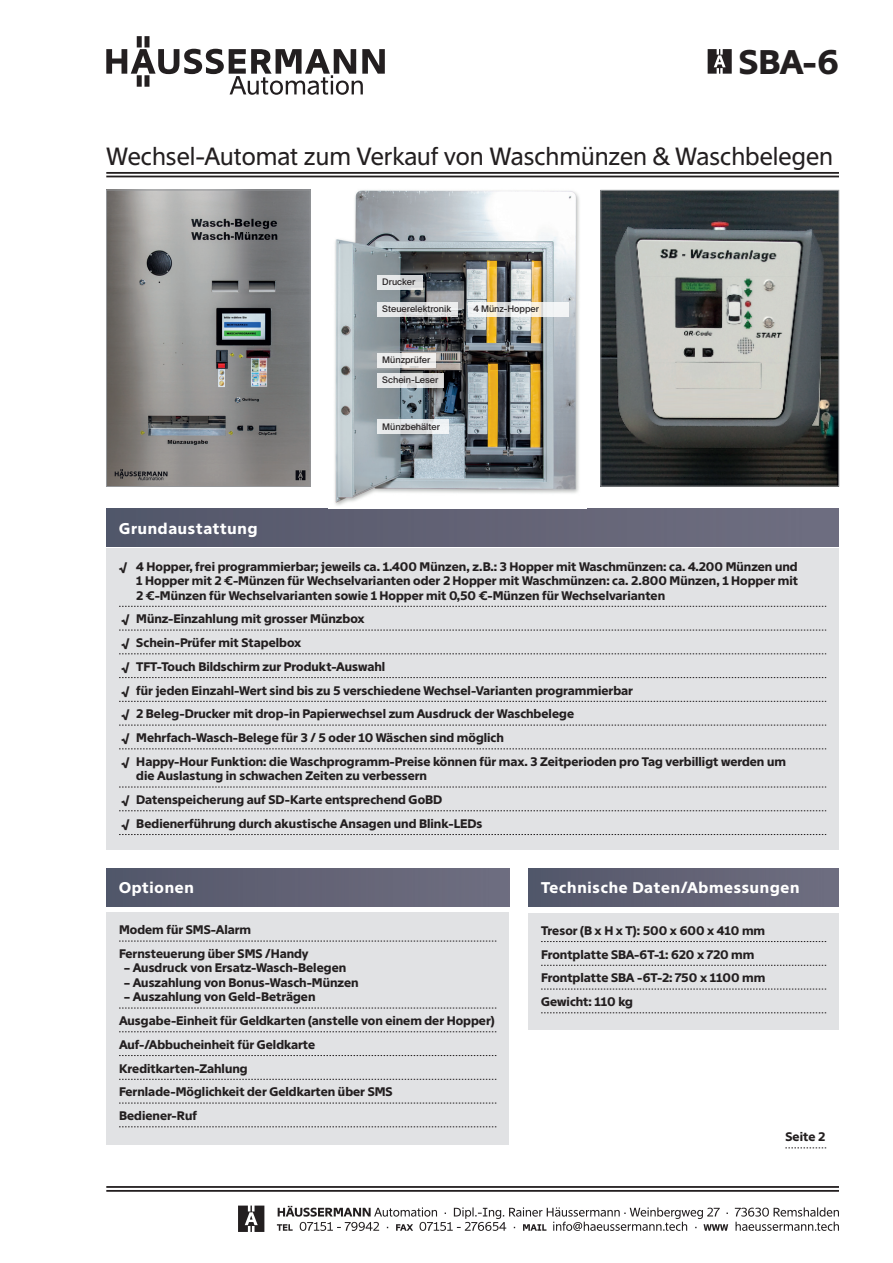
<style>
.page{position:relative;width:893px;height:1263px;background:#fff}
.page>*{position:absolute;margin:0;border:0;box-sizing:border-box;transform-origin:0 0}
.t1{font:700 33px "Suisse Sign";color:#231f20}
.t2{font:24px "Suisse Sign";color:#231f20}
.t3{font:700 15px "Suisse Sign";letter-spacing:.05em;color:#fff}
.t4{font:700 12px/23.7px "Suisse Sign";color:#231f20}
.t5{font:9px "Suisse Intl";color:#231f20}
</style>
<div class="page">
<svg style="left:277px;top:1206px;width:562px;height:25px"></svg>
<svg style="left:238px;top:1205px;width:26px;height:27px"></svg>
<svg style="left:106px;top:36px;width:279px;height:59px"></svg>
<hr style="left:106px;top:1190px;width:733px;height:2px;background:#231f20">
<hr style="left:106px;top:1186px;width:733px;height:2px;background:#231f20">
<hr style="left:106px;top:176px;width:733px;height:1px;background:#231f20">
<hr style="left:106px;top:172px;width:733px;height:2px;background:#231f20">
<svg style="left:708px;top:49px;width:24px;height:25px"></svg>
<div style="left:528px;top:912px;width:311px;height:117px;background:#e1e2e4"></div>
<svg style="left:541px;top:941px;width:285px;height:1px"></svg>
<svg style="left:541px;top:965px;width:285px;height:1px"></svg>
<svg style="left:541px;top:989px;width:285px;height:1px"></svg>
<svg style="left:541px;top:1012px;width:285px;height:1px"></svg>
<div style="left:528px;top:869px;width:311px;height:37px;background:linear-gradient(to right,#53566a,#706e81)"></div>
<div style="left:106px;top:548px;width:733px;height:302px;background:#e1e2e4"></div>
<svg style="left:119px;top:606px;width:707px;height:1px"></svg>
<svg style="left:119px;top:630px;width:707px;height:1px"></svg>
<svg style="left:119px;top:653px;width:707px;height:1px"></svg>
<svg style="left:119px;top:677px;width:707px;height:1px"></svg>
<svg style="left:119px;top:701px;width:707px;height:1px"></svg>
<svg style="left:119px;top:725px;width:707px;height:1px"></svg>
<svg style="left:119px;top:749px;width:707px;height:1px"></svg>
<svg style="left:119px;top:787px;width:707px;height:1px"></svg>
<svg style="left:119px;top:810px;width:707px;height:1px"></svg>
<svg style="left:119px;top:834px;width:707px;height:1px"></svg>
<div style="left:106px;top:509px;width:733px;height:37px;background:linear-gradient(to right,#53566a,#706e81)"></div>
<img style="left:108px;top:192px;width:200px;height:293px">
<div style="left:106px;top:190px;width:204px;height:297px;border:1px solid #939598"></div>
<img style="left:334px;top:190px;width:246px;height:316px">
<img style="left:603px;top:192px;width:234px;height:292px">
<div style="left:601px;top:190px;width:238px;height:296px;border:1px solid #939598"></div>
<svg style="left:377px;top:302px;width:81px;height:14px"></svg>
<svg style="left:377px;top:420px;width:71px;height:14px"></svg>
<svg style="left:377px;top:373px;width:66px;height:15px"></svg>
<svg style="left:377px;top:353px;width:59px;height:14px"></svg>
<svg style="left:468px;top:302px;width:101px;height:14px"></svg>
<svg style="left:377px;top:275px;width:45px;height:15px"></svg>
<div style="left:106px;top:869px;width:403px;height:37px;background:linear-gradient(to right,#53566a,#706e81)"></div>
<div style="left:106px;top:912px;width:403px;height:233px;background:#e1e2e4"></div>
<svg style="left:119px;top:941px;width:377px;height:1px"></svg>
<svg style="left:119px;top:1008px;width:377px;height:1px"></svg>
<svg style="left:119px;top:1031px;width:377px;height:1px"></svg>
<svg style="left:119px;top:1055px;width:377px;height:1px"></svg>
<svg style="left:119px;top:1079px;width:377px;height:1px"></svg>
<svg style="left:119px;top:1103px;width:377px;height:1px"></svg>
<svg style="left:119px;top:1126px;width:377px;height:1px"></svg>
<svg style="left:785px;top:1147px;width:41px;height:1px"></svg>
<h1 class="t1" style="left:739px;top:43px;width:102px">SBA-6</h1>
<h2 class="t2" style="left:106px;top:143px;width:728px">Wechsel-Automat zum Verkauf von Waschmünzen &amp; Waschbelegen</h2>
<p class="t3" style="left:119px;top:519px;width:140px">Grundaustattung</p>
<p class="t5" style="left:382px;top:277px;width:35px">Drucker</p>
<p class="t5" style="left:382px;top:304px;width:70px">Steuerelektronik</p>
<p class="t5" style="left:382px;top:354px;width:50px">Münzprüfer</p>
<p class="t5" style="left:382px;top:375px;width:58px">Schein-Leser</p>
<p class="t5" style="left:382px;top:421px;width:59px">Münzbehälter</p>
<p class="t5" style="left:473px;top:304px;width:67px">4 Münz-Hopper</p>
<p class="t4" style="left:136px;top:559px;width:663px;line-height:14.4px;text-align:justify;text-indent:-17px">√ 4 Hopper, frei programmierbar; jeweils ca. 1.400 Münzen, z.B.: 3 Hopper mit Waschmünzen: ca. 4.200 Münzen und 1 Hopper mit 2 €-Münzen für Wechselvarianten oder 2 Hopper mit Waschmünzen: ca. 2.800 Münzen, 1 Hopper mit 2 €-Münzen für Wechselvarianten sowie 1 Hopper mit 0,50 €-Münzen für Wechselvarianten</p>
<p class="t4" style="left:122px;top:607px;width:666px">√ Münz-Einzahlung mit grosser Münzbox<br>√ Schein-Prüfer mit Stapelbox<br>√ TFT-Touch Bildschirm zur Produkt-Auswahl<br>√ für jeden Einzahl-Wert sind bis zu 5 verschiedene Wechsel-Varianten programmierbar<br>√ 2 Beleg-Drucker mit drop-in Papierwechsel zum Ausdruck der Waschbelege<br>√ Mehrfach-Wasch-Belege für 3 / 5 oder 10 Wäschen sind möglich<br>√ Happy-Hour Funktion: die Waschprogramm-Preise können für max. 3 Zeitperioden pro Tag verbilligt werden um</p>
<p class="t4" style="left:122px;top:764px;width:362px;text-indent:15px">die Auslastung in schwachen Zeiten zu verbessern<br>√ Datenspeicherung auf SD-Karte entsprechend GoBD<br>√ Bedienerführung durch akustische Ansagen und Blink-LEDs</p>
<p class="t3" style="left:119px;top:879px;width:76px">Optionen</p>
<p class="t4" style="left:119px;top:918px;width:191px">Modem für SMS-Alarm<br>Fernsteuerung über SMS /Handy</p>
<p class="t4" style="left:124px;top:956px;width:223px">– Ausdruck von Ersatz-Wasch-Belegen</p>
<p class="t4" style="left:124px;top:971px;width:236px">– Auszahlung von Bonus-Wasch-Münzen</p>
<p class="t4" style="left:119px;top:985px;width:377px;text-indent:5px">– Auszahlung von Geld-Beträgen<br>Ausgabe-Einheit für Geldkarten (anstelle von einem der Hopper)<br>Auf-/Abbucheinheit für Geldkarte<br>Kreditkarten-Zahlung<br>Fernlade-Möglichkeit der Geldkarten über SMS<br>Bediener-Ruf</p>
<p class="t3" style="left:541px;top:879px;width:260px">Technische Daten/Abmessungen</p>
<p class="t4" style="left:541px;top:919px;width:226px">Tresor (B x H x T): 500 x 600 x 410 mm<br>Frontplatte SBA-6T-1: 620 x 720 mm<br>Frontplatte SBA -6T-2: 750 x 1100 mm<br>Gewicht: 110 kg</p>
<p class="t4" style="left:785px;top:1125px;width:41px">Seite 2</p>
</div>
